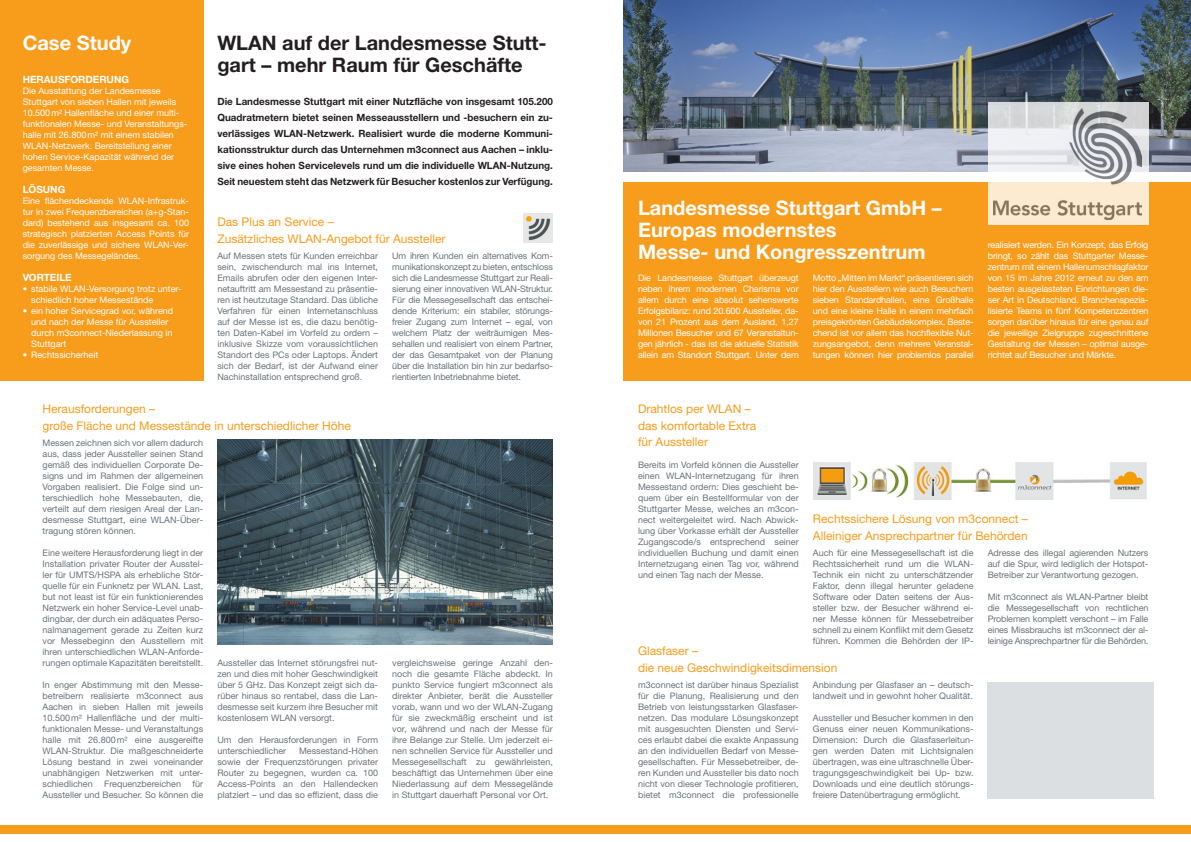
<style>
.page{position:relative;width:1191px;height:842px;background:#fff}
.page>*{position:absolute;margin:0;border:0;box-sizing:border-box;transform-origin:0 0}
.t1{font:700 20px/22px "Helvetica Neue LT Std";color:#fff}
.t2{font:700 20px/22px "Helvetica Neue LT Std";color:#231f20}
.t3{font:12px/16.5px "Helvetica Neue LT Std";color:#f89c1c}
.t4{font:700 10px/16px "Helvetica Neue LT Std";color:#231f20;text-align:justify}
.t5{font:700 10px "Helvetica Neue LT Std";color:#fff}
.t6{font:9px/11px "Helvetica Neue LT Std";color:#697379;text-align:justify}
.t7{font:9px/11px "Helvetica Neue LT Std";color:#fff;text-align:justify}
</style>
<div class="page">
<div style="left:0;top:825px;width:595px;height:8px;background:#f89c1c"></div>
<div style="left:595px;top:825px;width:596px;height:8px;background:#f89c1c"></div>
<div style="left:624px;top:182px;width:567px;height:198px;background:#f89c1c"></div>
<img style="left:217px;top:440px;width:336px;height:204px">
<img style="left:624px;top:0;width:567px;height:171px">
<svg style="left:987px;top:103px;width:161px;height:122px"></svg>
<img style="left:993px;top:109px;width:148px;height:111px">
<img style="left:813px;top:462px;width:334px;height:38px">
<img style="left:523px;top:213px;width:30px;height:30px">
<div style="left:987px;top:682px;width:167px;height:116px;background:#dbdfe2"></div>
<div style="left:0;top:0;width:203px;height:380px;background:#f89c1c"></div>
<h1 class="t1" style="left:23px;top:32px;width:110px">Case Study</h1>
<p class="t5" style="left:23px;top:74px;width:16px">Heraus</p>
<p class="t5" style="left:65px;top:74px;width:22px">forderung</p>
<p class="t7" style="left:23px;top:86px;width:166px;text-align:left">Die Ausstattung der Landesmesse Stuttgart von sieben Hallen mit jeweils 10.500m² Hallenfläche und einer multi&shy;funktionalen Messe- und Veranstaltungs&shy;halle mit 26.800m² mit einem stabilen WLAN-Netzwerk. Bereitstellung einer hohen Service-Kapazität während der gesamten Messe.</p>
<p class="t5" style="left:23px;top:184px;width:22px">Lösung</p>
<p class="t7" style="left:23px;top:196px;width:168px">Eine flächendeckende WLAN-Infrastruk&shy;tur in zwei Frequenzbereichen (a+g-Stan&shy;dard) bestehend aus insgesamt ca. 100 strategisch platzierten Access Points für die zuverlässige und sichere WLAN-Ver&shy;sorgung des Messegeländes.</p>
<p class="t5" style="left:23px;top:272px;width:44px">Vorteile</p>
<p class="t7" style="left:31px;top:284px;width:152px;text-indent:-9px">• stabile WLAN-Versorgung trotz unter&shy;schiedlich hoher Messestände</p>
<p class="t7" style="left:31px;top:306px;width:144px;text-align:left;text-indent:-9px">• ein hoher Servicegrad vor, während und nach der Messe für Aussteller durch m3connect-Niederlassung in<br>Stuttgart</p>
<p class="t7" style="left:23px;top:350px;width:77px">• Rechtssicherheit</p>
<h1 class="t2" style="left:217px;top:32px;width:331px">WLAN auf der Landesmesse Stutt&shy;gart – mehr Raum für Geschäfte</h1>
<p class="t4" style="left:217px;top:94px;width:337px">Die Landesmesse Stuttgart mit einer Nutzfläche von insgesamt 105.200<br>Quadratmetern bietet seinen Messeausstellern und -besuchern ein zu&shy;verlässiges WLAN-Netzwerk. Realisiert wurde die moderne Kommuni&shy;kationsstruktur durch das Unternehmen m3connect aus Aachen – inklu&shy;sive eines hohen Servicelevels rund um die individuelle WLAN-Nutzung.<br>Seit neuestem steht das Netzwerk für Besucher kostenlos zur Verfügung.</p>
<h2 class="t3" style="left:217px;top:214px;width:230px">Das Plus an Service –<br>Zusätzliches WLAN-Angebot für Aussteller</h2>
<p class="t6" style="left:217px;top:251px;width:162px">Auf Messen stets für Kunden erreichbar sein, zwischendurch mal ins Internet, Emails abrufen oder den eigenen Inter&shy;netauftritt am Messestand zu präsentie&shy;ren ist heutzutage Standard. Das übliche Verfahren für einen Internetanschluss auf der Messe ist es, die dazu benötig&shy;ten Daten-Kabel im Vorfeld zu ordern – inklusive Skizze vom voraussichtlichen Standort des PCs oder Laptops. Ändert sich der Bedarf, ist der Aufwand einer Nachinstallation entsprechend groß.</p>
<p class="t6" style="left:392px;top:251px;width:162px">Um ihren Kunden ein alternatives Kom&shy;munikationskonzept zu bieten, entschloss sich die Landesmesse Stuttgart zur Reali&shy;sierung einer innovativen WLAN-Struktur.<br>Für die Messegesellschaft das entschei&shy;dende Kriterium: ein stabiler, störungs&shy;freier Zugang zum Internet – egal, von welchem Platz der weiträumigen Mes&shy;sehallen und realisiert von einem Partner, der das Gesamtpaket von der Planung über die Installation bin hin zur bedarfso&shy;rientierten Inbetriebnahme bietet.</p>
<h2 class="t3" style="left:43px;top:401px;width:310px">Herausforderungen –<br>große Fläche und Messestände in unterschiedlicher Höhe</h2>
<p class="t6" style="left:43px;top:437px;width:162px">Messen zeichnen sich vor allem dadurch aus, dass jeder Aussteller seinen Stand gemäß des individuellen Corporate De&shy;signs und im Rahmen der allgemeinen Vorgaben realisiert. Die Folge sind un&shy;terschiedlich hohe Messebauten, die, verteilt auf dem riesigen Areal der Lan&shy;desmesse Stuttgart, eine WLAN-Über&shy;tragung stören können.</p>
<p class="t6" style="left:43px;top:547px;width:162px">Eine weitere Herausforderung liegt in der Installation privater Router der Ausstel&shy;ler für UMTS/HSPA als erhebliche Stör&shy;quelle für ein Funknetz per WLAN. Last, but not least ist für ein funktionierendes Netzwerk ein hoher Service-Level unab&shy;dingbar, der durch ein adäquates Perso&shy;nalmanagement gerade zu Zeiten kurz vor Messebeginn den Ausstellern mit ihren unterschiedlichen WLAN-Anforde&shy;rungen optimale Kapazitäten bereitstellt.</p>
<p class="t6" style="left:43px;top:679px;width:162px">In enger Abstimmung mit den Messe&shy;betreibern realisierte m3connect aus Aachen in sieben Hallen mit jeweils 10.500m² Hallenfläche und der multi&shy;funktionalen Messe- und Veranstaltungs halle mit 26.800m² eine ausgereifte WLAN-Struktur. Die maßgeschneiderte Lösung bestand in zwei voneinander unabhängigen Netzwerken mit unter&shy;schiedlichen</p>
<p class="t6" style="left:43px;top:778px;width:162px;text-align:right">für<br>Aussteller und Besucher. So können die</p>
<p class="t6" style="left:104px;top:778px;width:78px">Frequenzbereichen</p>
<p class="t6" style="left:217px;top:657px;width:162px">Aussteller das Internet störungsfrei nut&shy;zen und dies mit hoher Geschwindigkeit über 5 GHz. Das Konzept zeigt sich da&shy;rüber hinaus so rentabel, dass die Lan&shy;desmesse seit kurzem ihre Besucher mit kostenlosem WLAN versorgt.</p>
<p class="t6" style="left:217px;top:734px;width:162px">Um den Herausforderungen in Form unterschiedlicher</p>
<p class="t6" style="left:217px;top:745px;width:162px;text-indent:82px">Messestand-Höhen sowie der Frequenzstörungen privater Router zu begegnen, wurden ca. 100<br>Access-Points an den Hallendecken platziert – und das so effizient, dass die</p>
<p class="t6" style="left:392px;top:657px;width:162px">vergleichsweise geringe Anzahl den&shy;noch die gesamte Fläche abdeckt. In punkto Service fungiert m3connect als direkter Anbieter, berät die Aussteller vorab, wann und wo der WLAN-Zugang für sie zweckmäßig erscheint und ist vor, während und nach der Messe für ihre Belange zur Stelle. Um jederzeit ei&shy;nen schnellen Service für Aussteller und Messegesellschaft zu gewährleisten, beschäftigt das Unternehmen über eine Niederlassung auf dem Messegelände in Stuttgart dauerhaft Personal vor Ort.</p>
<h1 class="t1" style="left:638px;top:197px;width:305px">Landesmesse Stuttgart GmbH –<br>Europas modernstes<br>Messe- und Kongresszentrum</h1>
<p class="t7" style="left:638px;top:273px;width:162px">Die Landesmesse Stuttgart überzeugt neben ihrem modernen Charisma vor allem durch eine absolut sehenswerte Erfolgsbilanz: rund 20.600 Aussteller, da&shy;von 21 Prozent aus dem Ausland, 1,27<br>Millionen Besucher und 67 Veranstaltun&shy;gen jährlich - das ist die aktuelle Statistik allein am Standort Stuttgart. Unter dem</p>
<p class="t7" style="left:813px;top:273px;width:162px">Motto „Mitten im Markt“ präsentieren sich hier den Ausstellern wie auch Besuchern sieben Standardhallen, eine Großhalle und eine kleine Halle in einem mehrfach preisgekrönten Gebäudekomplex. Beste&shy;chend ist vor allem das hochflexible Nut&shy;zungsangebot, denn mehrere Veranstal&shy;tungen können hier problemlos parallel</p>
<p class="t7" style="left:987px;top:239px;width:162px">realisiert werden. Ein Konzept, das Erfolg bringt, so zählt das Stuttgarter Messe&shy;zentrum mit einem Hallenumschlagfaktor von 15 im Jahre 2012 erneut zu den am besten ausgelasteten Einrichtungen die&shy;ser Art in Deutschland. Branchenspezia&shy;lisierte Teams in fünf Kompetenzzentren sorgen darüber hinaus für eine genau auf die jeweilige Zielgruppe zugeschnittene Gestaltung der Messen – optimal ausge&shy;richtet auf Besucher und Märkte.</p>
<h2 class="t3" style="left:638px;top:401px;width:120px">Drahtlos per WLAN – das komfortable Extra für Aussteller</h2>
<p class="t6" style="left:638px;top:460px;width:162px">Bereits im Vorfeld können die Aussteller einen WLAN-Internetzugang für ihren Messestand ordern: Dies geschieht be&shy;quem über ein Bestellformular von der Stuttgarter Messe, welches an m3con&shy;nect weitergeleitet wird. Nach Abwick&shy;lung über Vorkasse erhält der Aussteller Zugangscode/s entsprechend seiner individuellen Buchung und damit einen Internetzugang einen Tag vor, während und einen Tag nach der Messe.</p>
<h2 class="t3" style="left:813px;top:511px;width:216px">Rechtssichere Lösung von m3connect –<br>Alleiniger Ansprechpartner für Behörden</h2>
<p class="t6" style="left:813px;top:548px;width:162px">Auch für eine Messegesellschaft ist die Rechtssicherheit rund um die WLAN-Technik ein nicht zu unterschätzender Faktor, denn illegal herunter geladene Software oder Daten seitens der Aus&shy;steller bzw. der Besucher während ei&shy;ner Messe können für Messebetreiber schnell zu einem Konflikt mit dem Gesetz führen. Kommen die Behörden der IP-</p>
<p class="t6" style="left:987px;top:548px;width:162px">Adresse des illegal agierenden Nutzers auf die Spur, wird lediglich der Hotspot-Betreiber zur Verantwortung gezogen.</p>
<p class="t6" style="left:987px;top:591px;width:162px">Mit m3connect als WLAN-Partner bleibt die Messegesellschaft von rechtlichen Problemen komplett verschont – im Falle eines Missbrauchs ist m3connect der al&shy;leinige Ansprechpartner für die Behörden.</p>
<h2 class="t3" style="left:638px;top:643px;width:201px">Glasfaser –<br>die neue Geschwindigkeitsdimension</h2>
<p class="t6" style="left:638px;top:680px;width:162px">m3connect ist darüber hinaus Spezialist für die Planung, Realisierung und den Betrieb von leistungsstarken Glasfaser&shy;netzen. Das modulare Lösungskonzept mit ausgesuchten Diensten und Servi&shy;ces erlaubt dabei die exakte Anpassung an den individuellen Bedarf von Messe&shy;gesellschaften. Für Messebetreiber, de&shy;ren Kunden und Aussteller bis dato noch nicht von dieser Technologie profitieren, bietet m3connect die professionelle</p>
<p class="t6" style="left:813px;top:679px;width:162px">Anbindung per Glasfaser an – deutsch&shy;landweit und in gewohnt hoher Qualität.</p>
<p class="t6" style="left:813px;top:712px;width:162px">Aussteller und Besucher kommen in den Genuss einer neuen Kommunikations-Dimension: Durch die Glasfaserleitun&shy;gen werden Daten mit Lichtsignalen übertragen, was eine ultraschnelle Über&shy;tragungsgeschwindigkeit bei Up- bzw.<br>Downloads und eine deutlich störungs&shy;freiere Datenübertragung ermöglicht.</p>
</div>
